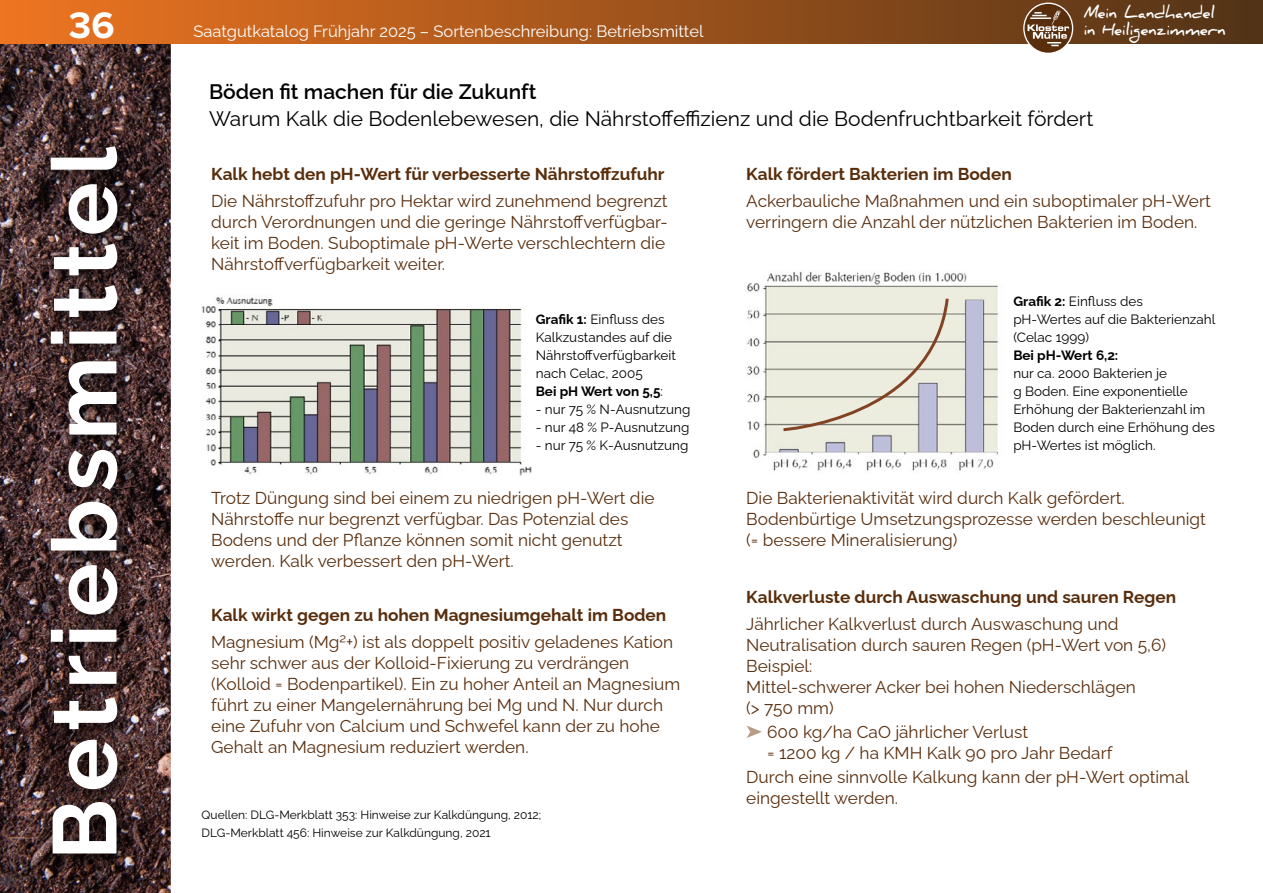
<style>
.page{position:relative;width:1263px;height:893px;background:#fff}
.page>*{position:absolute;margin:0;border:0;box-sizing:border-box;transform-origin:0 0}
.t1{font:700 90px "Raleway";letter-spacing:.08em;color:#fff}
.t2{font:700 38.25px "Proxima Nova";color:#fff}
.t3{font:21px "Raleway";color:#000}
.t4{font:600 21px "Raleway";color:#000}
.t5{font:17.25px/21px "Raleway";color:#592e0d}
.t6{font:700 17.25px "Raleway";color:#592e0d}
.t7{font:16.5px "Raleway";color:#fff}
.t8{font:700 16.05px/17px "Daniel";color:#fff;scale:.93 1}
.t9{font:13.5px/18px "Raleway";color:#000}
.t10{font:700 13.5px "Raleway";color:#000}
.t11{font:12px/18px "Raleway";color:#000}
.s1{font-weight:700}
.s2{color:#b69b85}
</style>
<div class="page">
<img style="left:0;top:44px;width:171px;height:849px">
<div style="left:0;top:0;width:1263px;height:44px;background:linear-gradient(to right,#ee7420,#53351a)"></div>
<svg style="left:1023px;top:3px;width:50px;height:51px"></svg>
<svg style="left:1024px;top:4px;width:48px;height:49px"></svg>
<svg style="left:1027px;top:10px;width:42px;height:36px;background:#86674f"></svg>
<div style="left:41px;top:137px;width:94px;height:735px;background:#000;opacity:.75"></div>
<img style="left:201px;top:297px;width:331px;height:179px">
<img style="left:746px;top:271px;width:252px;height:200px">
<svg style="left:780px;top:295px;width:170px;height:138px;background:#e1e0d4"></svg>
<h2 class="t2" style="left:69px;top:-3px;width:47px">36</h2>
<h1 class="t1" style="left:13px;top:860px;width:715px;rotate:-90deg">Betriebsmittel</h1>
<p class="t7" style="left:193px;top:18px;width:511px">Saatgutkatalog Frühjahr 2025 – Sortenbeschreibung: Betriebsmittel</p>
<p class="t8" style="left:1084px;top:4px;width:154px">Mein Landhandel in Heiligenzimmern</p>
<p class="t4" style="left:209px;top:75px;width:329px">Böden fit machen für die Zukunft</p>
<p class="t3" style="left:209px;top:102px;width:886px">Warum Kalk die Bodenlebewesen, die Nährstoffeffizienz und die Bodenfruchtbarkeit fördert</p>
<p class="t6" style="left:211px;top:160px;width:455px">Kalk hebt den pH-Wert für verbesserte Nährstoffzufuhr</p>
<p class="t5" style="left:211px;top:188px;width:458px">Die Nährstoffzufuhr pro Hektar wird zunehmend begrenzt durch Verordnungen und die geringe Nährstoffverfügbar&shy;keit im Boden. Suboptimale pH-Werte verschlechtern die Nährstoffverfügbarkeit weiter.</p>
<p class="t9" style="left:536px;top:309px;width:142px"><span class="s1">Grafik 1:</span> Einfluss des<br>Kalkzustandes auf die<br>Nährstoffverfügbarkeit nach Celac, 2005<br><span class="s1">Bei pH Wert von 5,5</span>:</p>
<p class="t9" style="left:536px;top:399px;width:156px">- nur 75 % N-Ausnutzung</p>
<p class="t9" style="left:536px;top:417px;width:155px">- nur 48 % P-Ausnutzung</p>
<p class="t9" style="left:536px;top:435px;width:154px">- nur 75 % K-Ausnutzung</p>
<p class="t5" style="left:211px;top:485px;width:445px">Trotz Düngung sind bei einem zu niedrigen pH-Wert die Nährstoffe nur begrenzt verfügbar. Das Potenzial des Bodens und der Pflanze können somit nicht genutzt werden. Kalk verbessert den pH-Wert.</p>
<p class="t6" style="left:211px;top:601px;width:457px">Kalk wirkt gegen zu hohen Magnesiumgehalt im Boden</p>
<p class="t5" style="left:211px;top:629px;width:470px">Magnesium (Mg2+) ist als doppelt positiv geladenes Kation sehr schwer aus der Kolloid-Fixierung zu verdrängen (Kolloid = Bodenpartikel). Ein zu hoher Anteil an Magnesium führt zu einer Mangelernährung bei Mg und N. Nur durch eine Zufuhr von Calcium und Schwefel kann der zu hohe Gehalt an Magnesium reduziert werden.</p>
<p class="t11" style="left:202px;top:804px;width:341px">Quellen: DLG-Merkblatt 353: Hinweise zur Kalkdüngung, 2012;<br>DLG-Merkblatt 456: Hinweise zur Kalkdüngung, 2021</p>
<p class="t6" style="left:746px;top:160px;width:267px">Kalk fördert Bakterien im Boden</p>
<p class="t5" style="left:746px;top:188px;width:466px">Ackerbauliche Maßnahmen und ein suboptimaler pH-Wert verringern die Anzahl der nützlichen Bakterien im Boden.</p>
<p class="t9" style="left:1013px;top:291px;width:204px"><span class="s1">Grafik 2:</span> Einfluss des<br>pH-Wertes auf die Bakterienzahl (Celac 1999)</p>
<p class="t10" style="left:1013px;top:344px;width:106px">Bei pH-Wert 6,2:</p>
<p class="t9" style="left:1013px;top:363px;width:203px">nur ca. 2000 Bakterien je<br>g Boden. Eine exponentielle<br>Erhöhung der Bakterienzahl im<br>Boden durch eine Erhöhung des pH-Wertes ist möglich.</p>
<p class="t5" style="left:746px;top:485px;width:461px">Die Bakterienaktivität wird durch Kalk gefördert.<br>Bodenbürtige Umsetzungsprozesse werden beschleunigt (= bessere Mineralisierung)</p>
<p class="t6" style="left:746px;top:583px;width:431px">Kalkverluste durch Auswaschung und sauren Regen</p>
<p class="t5" style="left:746px;top:611px;width:421px">Jährlicher Kalkverlust durch Auswaschung und Neutralisation durch sauren Regen (pH-Wert von 5,6)<br>Beispiel:<br>Mittel-schwerer Acker bei hohen Niederschlägen<br>(&gt; 750 mm)</p>
<p class="t5" style="left:767px;top:719px;width:347px;text-indent:-21px"><span class="s2">➤</span> 600 kg/ha CaO jährlicher Verlust<br>= 1200 kg / ha KMH Kalk 90 pro Jahr Bedarf</p>
<p class="t5" style="left:746px;top:764px;width:444px">Durch eine sinnvolle Kalkung kann der pH-Wert optimal eingestellt werden.</p>
</div>
